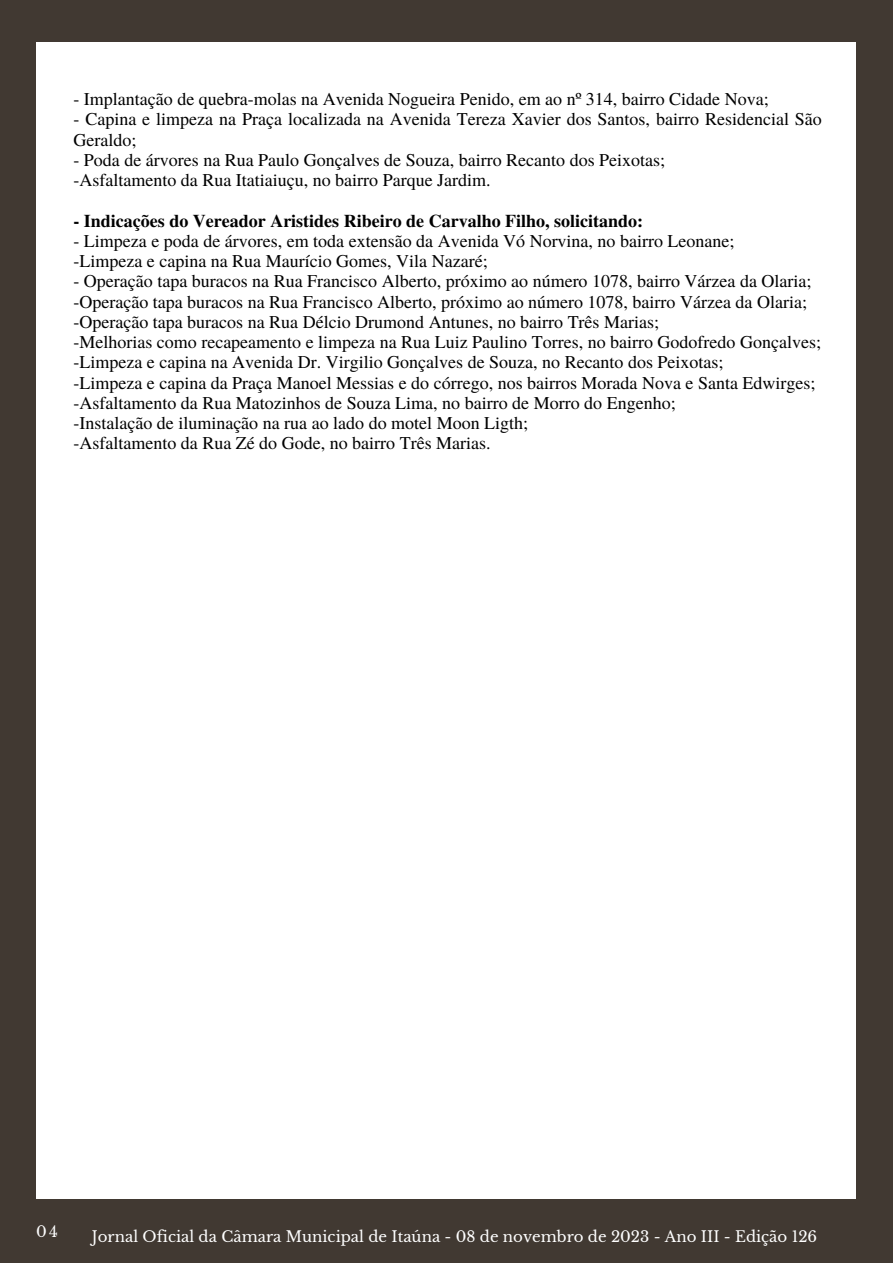
<style>
.page{position:relative;width:893px;height:1264px;background:#fff}
.page>*{position:absolute;margin:0;border:0;box-sizing:border-box;transform-origin:0 0}
.t1{font:18px/20.2px "Te X Gyre Termes";color:#000}
.t2{font:700 18px "Te X Gyre Termes";color:#000}
.t3{font:15px "Libre Baskerville";color:#fff}
.t4{font:15px "Libre Baskerville";color:#fdfdfd}
</style>
<div class="page">
<div style="left:0;top:0;width:892px;height:1262px;background:#413932"></div>
<div style="left:36px;top:42px;width:820px;height:1156px;background:#fff"></div>
<p class="t1" style="left:73px;top:88px;width:696px">- Implantação de quebra-molas na Avenida Nogueira Penido, em ao nº 314, bairro Cidade Nova;</p>
<p class="t1" style="left:73px;top:108px;width:750px">- Capina e limpeza na Praça localizada na Avenida Tereza Xavier dos Santos, bairro Residencial São<br>Geraldo;</p>
<p class="t1" style="left:73px;top:149px;width:593px">- Poda de árvores na Rua Paulo Gonçalves de Souza, bairro Recanto dos Peixotas;</p>
<p class="t1" style="left:73px;top:169px;width:419px">-Asfaltamento da Rua Itatiaiuçu, no bairro Parque Jardim.</p>
<p class="t2" style="left:73px;top:206px;width:571px">- Indicações do Vereador Aristides Ribeiro de Carvalho Filho, solicitando:</p>
<p class="t1" style="left:73px;top:230px;width:662px">- Limpeza e poda de árvores, em toda extensão da Avenida Vó Norvina, no bairro Leonane;</p>
<p class="t1" style="left:73px;top:250px;width:416px">-Limpeza e capina na Rua Maurício Gomes, Vila Nazaré;</p>
<p class="t1" style="left:73px;top:270px;width:739px">- Operação tapa buracos na Rua Francisco Alberto, próximo ao número 1078, bairro Várzea da Olaria;</p>
<p class="t1" style="left:73px;top:290px;width:735px">-Operação tapa buracos na Rua Francisco Alberto, próximo ao número 1078, bairro Várzea da Olaria;</p>
<p class="t1" style="left:73px;top:311px;width:587px">-Operação tapa buracos na Rua Délcio Drumond Antunes, no bairro Três Marias;</p>
<p class="t1" style="left:73px;top:331px;width:749px">-Melhorias como recapeamento e limpeza na Rua Luiz Paulino Torres, no bairro Godofredo Gonçalves;</p>
<p class="t1" style="left:73px;top:351px;width:651px">-Limpeza e capina na Avenida Dr. Virgilio Gonçalves de Souza, no Recanto dos Peixotas;</p>
<p class="t1" style="left:73px;top:371px;width:743px">-Limpeza e capina da Praça Manoel Messias e do córrego, nos bairros Morada Nova e Santa Edwirges;</p>
<p class="t1" style="left:73px;top:392px;width:603px">-Asfaltamento da Rua Matozinhos de Souza Lima, no bairro de Morro do Engenho;</p>
<p class="t1" style="left:73px;top:412px;width:456px">-Instalação de iluminação na rua ao lado do motel Moon Ligth;</p>
<p class="t1" style="left:73px;top:432px;width:419px">-Asfaltamento da Rua Zé do Gode, no bairro Três Marias.</p>
<p class="t4" style="left:36px;top:1222px;width:23px">04</p>
<p class="t3" style="left:92px;top:1227px;width:726px">Jornal Oficial da Câmara Municipal de Itaúna - 08 de novembro de 2023 - Ano III - Edição 126</p>
</div>
